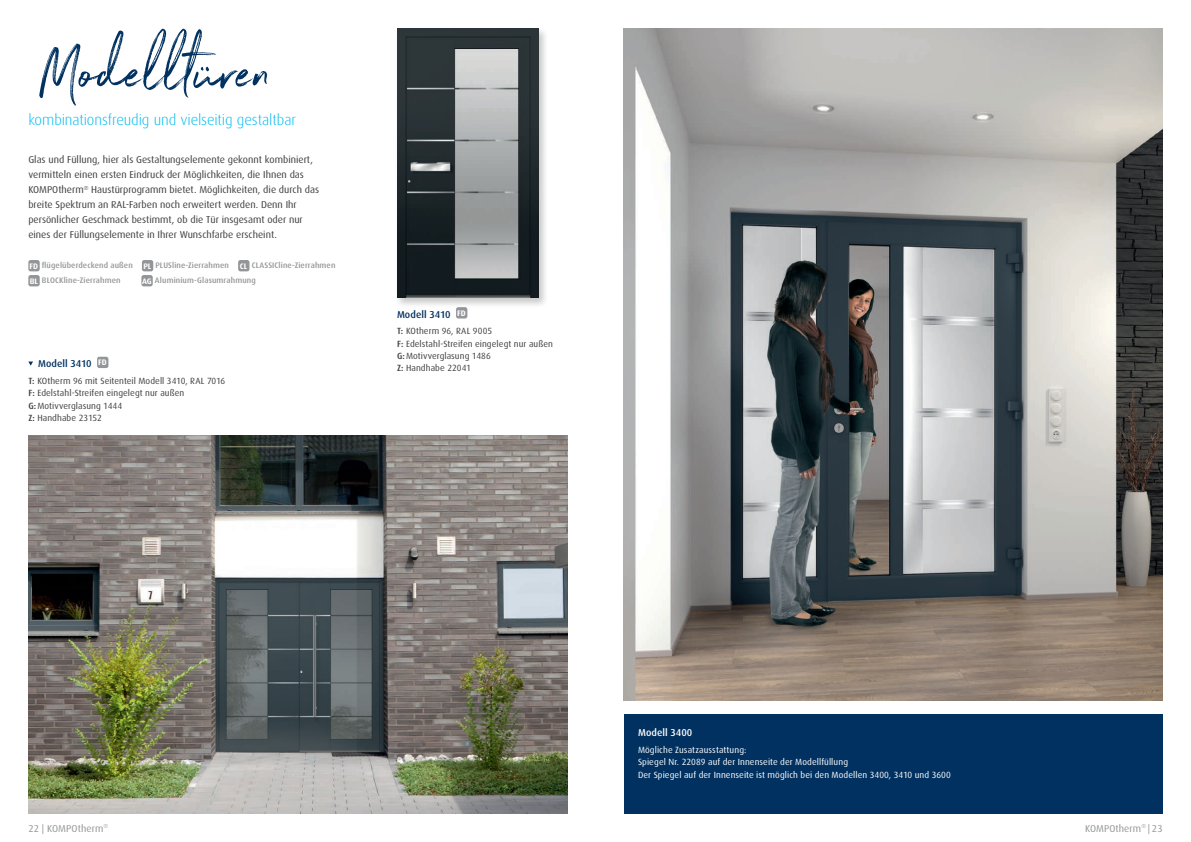
<style>
.page{position:relative;width:1191px;height:842px;background:#fff}
.page>*{position:absolute;margin:0;border:0;box-sizing:border-box;transform-origin:0 0}
.t1{font:70px "Northwell";color:#003160}
.t2{font:300 15px "Dax";letter-spacing:-.005em;color:#00baf1}
.t3{font:10px/15px "Dax";color:#3e3e3f}
.t4{font:10px "Dax";letter-spacing:.01em;color:#939598}
.t5{font:500 10px "Dax";letter-spacing:.005em;color:#003160}
.t6{font:500 10px "Dax";letter-spacing:.005em;color:#fff}
.t7{font:9px/12.4px "Dax";letter-spacing:.01em;color:#3e3e3f}
.t8{font:9px/12.4px "Dax";letter-spacing:.01em;color:#fff}
.t9{font:500 8px "Dax";letter-spacing:.015em;color:#939598}
.s1{font-weight:700;color:#fff}
.s2{font-weight:500}
</style>
<div class="page">
<img style="left:28px;top:435px;width:539px;height:379px">
<div style="left:395px;top:26px;width:153px;height:282px;background:#231f20;opacity:.25"></div>
<img style="left:397px;top:28px;width:141px;height:270px">
<img style="left:624px;top:28px;width:538px;height:672px">
<div style="left:28px;top:260px;width:12px;height:11px;background:#939598;border-radius:2px"></div>
<div style="left:142px;top:260px;width:11px;height:11px;background:#939598;border-radius:2px"></div>
<div style="left:238px;top:260px;width:11px;height:11px;background:#939598;border-radius:2px"></div>
<div style="left:28px;top:275px;width:12px;height:11px;background:#939598;border-radius:2px"></div>
<div style="left:141px;top:275px;width:12px;height:11px;background:#939598;border-radius:2px"></div>
<svg style="left:28px;top:362px;width:5px;height:4px"></svg>
<div style="left:97px;top:357px;width:11px;height:11px;background:#939598;border-radius:2px"></div>
<div style="left:456px;top:307px;width:11px;height:11px;background:#939598;border-radius:2px"></div>
<div style="left:624px;top:714px;width:538px;height:100px;background:#003160"></div>
<h1 class="t1" style="left:43px;top:22px;width:231px">Modelltüren</h1>
<h2 class="t2" style="left:28px;top:112px;width:269px">kombinationsfreudig und vielseitig gestaltbar</h2>
<p class="t3" style="left:28px;top:152px;width:292px">Glas und Füllung, hier als Gestaltungselemente gekonnt kombiniert, vermitteln einen ersten Eindruck der Möglichkeiten, die Ihnen das KOMPOtherm<sup>®</sup> Haustürprogramm bietet. Möglichkeiten, die durch das breite Spektrum an RAL-Farben noch erweitert werden. Denn Ihr persönlicher Geschmack bestimmt, ob die Tür insgesamt oder nur eines der Füllungselemente in Ihrer Wunschfarbe erscheint.</p>
<p class="t9" style="left:30px;top:261px;width:105px"><span class="s1">FD</span> flügelüberdeckend außen</p>
<p class="t9" style="left:143px;top:261px;width:87px"><span class="s1">PL</span> PLUSline-Zierrahmen</p>
<p class="t9" style="left:240px;top:261px;width:97px"><span class="s1">CL</span> CLASSICline-Zierrahmen</p>
<p class="t9" style="left:30px;top:276px;width:92px"><span class="s1">BL</span> BLOCKline-Zierrahmen</p>
<p class="t9" style="left:142px;top:276px;width:115px"><span class="s1">AG</span> Aluminium-Glasumrahmung</p>
<p class="t5" style="left:38px;top:358px;width:70px">Modell 3410 <sup>FD</sup></p>
<p class="t7" style="left:28px;top:374px;width:198px"><span class="s2">T:</span> KOtherm 96 mit Seitenteil Modell 3410, RAL 7016<br><span class="s2">F:</span> Edelstahl-Streifen eingelegt nur außen <span class="s2">G:</span>Motivverglasung 1444<br><span class="s2">Z:</span> Handhabe 23152</p>
<p class="t5" style="left:397px;top:308px;width:70px">Modell 3410 <sup>FD</sup></p>
<p class="t7" style="left:397px;top:325px;width:158px"><span class="s2">T:</span> KOtherm 96, RAL 9005<br><span class="s2">F:</span> Edelstahl-Streifen eingelegt nur außen<br><span class="s2">G:</span>Motivverglasung 1486<br><span class="s2">Z:</span> Handhabe 22041</p>
<p class="t6" style="left:638px;top:727px;width:56px">Modell 3400</p>
<p class="t8" style="left:638px;top:744px;width:314px">Mögliche Zusatzausstattung:<br>Spiegel Nr. 22089 auf der Innenseite der Modellfüllung<br>Der Spiegel auf der Innenseite ist möglich bei den Modellen 3400, 3410 und 3600</p>
<p class="t4" style="left:28px;top:823px;width:82px">22 | KOMPOtherm<sup>®</sup></p>
<p class="t4" style="left:1085px;top:823px;width:79px">KOMPOtherm<sup>®</sup> | 23</p>
</div>
